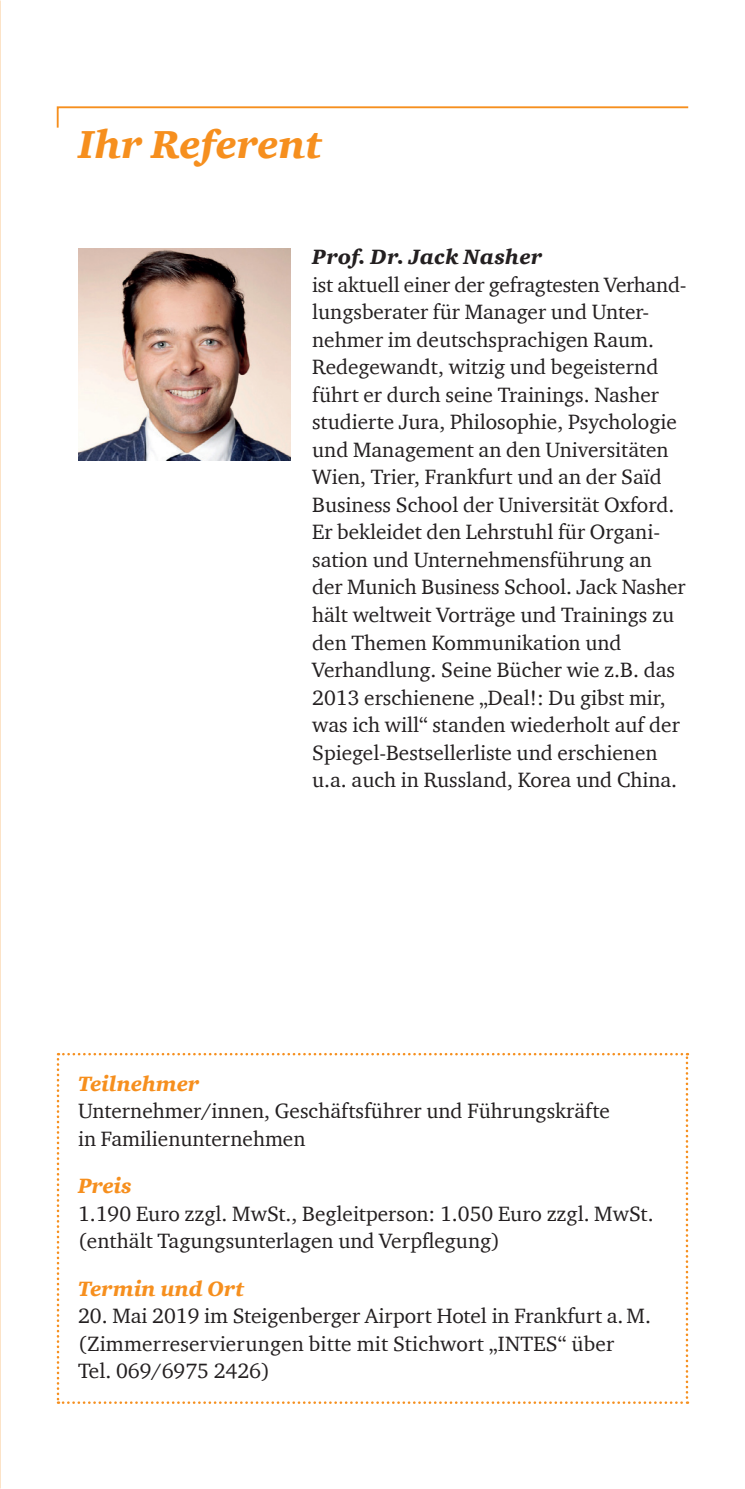
<style>
.page{position:relative;width:745px;height:1489px;background:#fff}
.page>*{position:absolute;margin:0;border:0;box-sizing:border-box;transform-origin:0 0}
.t1{font:italic 900 40px "Charter ITC Com";letter-spacing:.005em;color:#f68f1e}
.t2{font:21.25px/27.5px "Charter ITC Com";color:#231f20}
.t3{font:italic 900 21.25px "Charter ITC Com";color:#f68f1e}
.t4{font:italic 900 21.25px "Charter ITC Com";letter-spacing:.02em;color:#231f20}
</style>
<div class="page">
<img style="left:78px;top:248px;width:213px;height:213px">
<svg style="left:56px;top:106px;width:633px;height:22px"></svg>
<svg style="left:57px;top:1052px;width:630px;height:351px"></svg>
<h1 class="t1" style="left:78px;top:120px;width:245px">Ihr Referent</h1>
<p class="t4" style="left:312px;top:244px;width:231px">Prof. Dr. Jack Nasher</p>
<p class="t2" style="left:312px;top:270px;width:376px">ist aktuell einer der gefragtesten Verhand&shy;lungsberater für Manager und Unter&shy;nehmer im deutschsprachigen Raum.<br>Redegewandt, witzig und begeisternd führt er durch seine Trainings. Nasher studierte Jura, Philosophie, Psychologie und Management an den Universitäten Wien, Trier, Frankfurt und an der Saïd Business School der Universität Oxford.<br>Er bekleidet den Lehrstuhl für Organi&shy;sation und Unternehmensführung an der Munich Business School. Jack Nasher hält weltweit Vorträge und Trainings zu den Themen Kommunikation und Verhandlung. Seine Bücher wie z.B. das 2013 erschienene „Deal!: Du gibst mir, was ich will“ standen wiederholt auf der Spiegel-Bestsellerliste und erschienen u.a. auch in Russland, Korea und China.</p>
<p class="t3" style="left:78px;top:1070px;width:123px">Teilnehmer</p>
<p class="t2" style="left:78px;top:1096px;width:533px">Unternehmer/innen, Geschäftsführer und Führungskräfte in Familienunternehmen</p>
<p class="t3" style="left:78px;top:1172px;width:55px">Preis</p>
<p class="t2" style="left:78px;top:1199px;width:576px">1.190 Euro zzgl. MwSt., Begleitperson: 1.050 Euro zzgl. MwSt. (enthält Tagungsunterlagen und Verpflegung)</p>
<p class="t3" style="left:78px;top:1275px;width:168px">Termin und Ort</p>
<p class="t2" style="left:78px;top:1301px;width:574px">20. Mai 2019 im Steigenberger Airport Hotel in Frankfurt a. M. (Zimmerreservierungen bitte mit Stichwort „INTES“ über<br>Tel. 069/6975 2426)</p>
</div>
